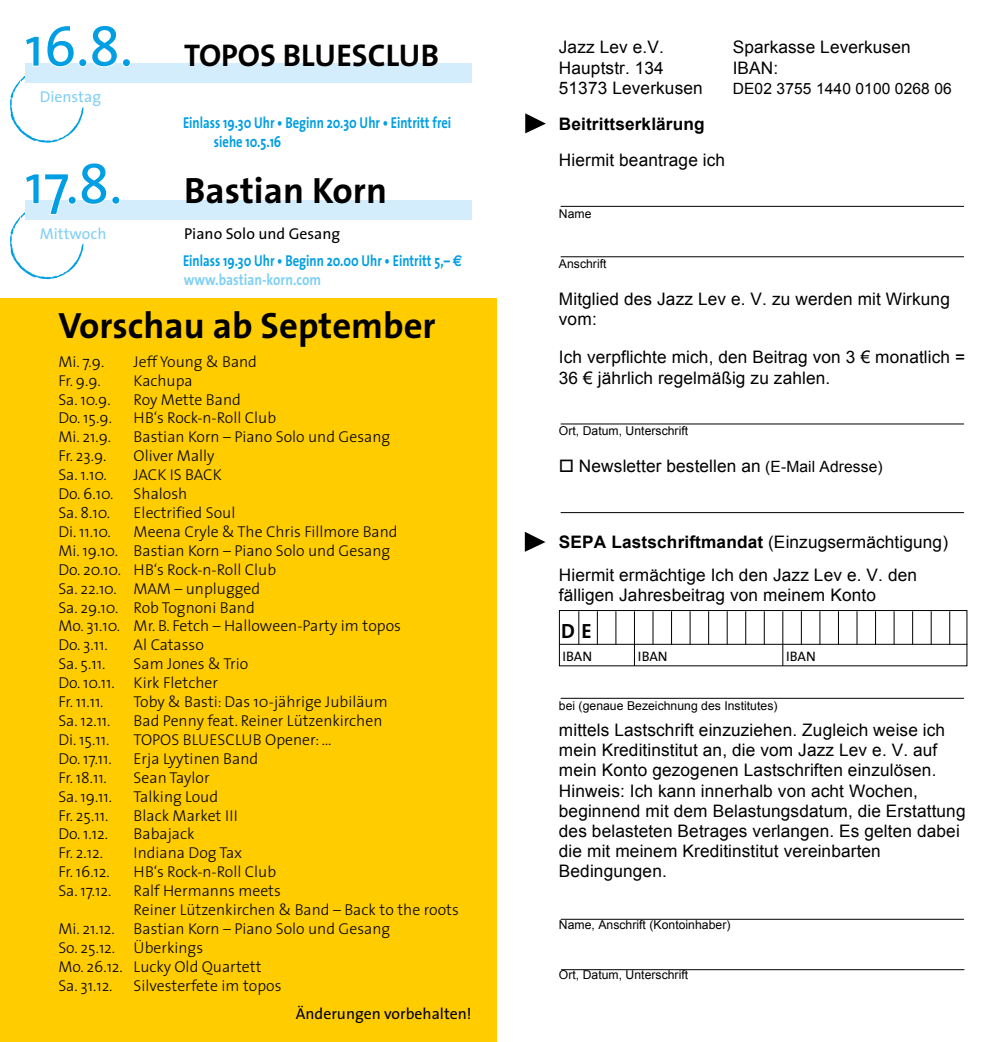
<style>
.page{position:relative;width:993px;height:1042px;background:#fff}
.page>*{position:absolute;margin:0;border:0;box-sizing:border-box;transform-origin:0 0}
.t1{font:700 36.75px "The Sans";color:#000}
.t2{font:700 31.5px "The Sans";color:#000}
.t3{font:700 20.65px "The Sans";color:#000}
.t4{font:17.15px/20.1px "Arial";letter-spacing:.01em;color:#000}
.t5{font:700 17.15px "Arial";letter-spacing:.005em;color:#000}
.t6{font:300 15.75px/18.9px "The Sans";color:#000}
.t7{font:700 15.75px/18.9px "The Sans";color:#009ee3;scale:.8 1}
.t8{font:15.75px "The Sans";color:#000}
.t9{font:700 15.75px "The Sans";color:#82d0f5;scale:.85 1}
.t10{font:15.75px "The Sans";color:#82d0f5}
.t11{font:15.58px "Arial";letter-spacing:.01em;color:#000}
.t12{font:13.83px "The Sans";color:#000}
.t13{font:12.25px "Arial";letter-spacing:.005em;color:#000}
.s1{font-weight:400;font-size:56px;color:#009ee3}
.s2{font-weight:400;color:#000}
.s3{font-family:"Euro Sans"}
.s4{font-size:15.58px}
.s5{font-weight:700}
</style>
<div class="page">
<div style="left:25px;top:200px;width:447px;height:20px;background:#d4edfc"></div>
<div style="left:25px;top:63px;width:447px;height:20px;background:#d4edfc"></div>
<svg style="left:10px;top:63px;width:74px;height:80px"></svg>
<div style="left:78px;top:58px;width:9px;height:9px;border:2px solid #fff;border-radius:50%"></div>
<svg style="left:94px;top:63px;width:21px;height:4px"></svg>
<div style="left:122px;top:58px;width:9px;height:9px;border:2px solid #fff;border-radius:50%"></div>
<svg style="left:10px;top:200px;width:95px;height:79px"></svg>
<div style="left:111px;top:196px;width:9px;height:9px;border:2px solid #fff;border-radius:50%"></div>
<div style="left:0;top:299px;width:496px;height:743px;background:#fc0"></div>
<hr style="left:560px;top:698px;width:403px;height:1px;background:#000">
<hr style="left:560px;top:919px;width:403px;height:1px;background:#000">
<hr style="left:561px;top:969px;width:402px;height:1px;background:#000">
<hr style="left:560px;top:206px;width:403px;height:1px;background:#000">
<hr style="left:560px;top:256px;width:403px;height:1px;background:#000">
<hr style="left:560px;top:423px;width:403px;height:1px;background:#000">
<hr style="left:560px;top:512px;width:403px;height:1px;background:#000">
<svg style="left:524px;top:532px;width:22px;height:20px"></svg>
<svg style="left:525px;top:113px;width:21px;height:21px"></svg>
<hr style="left:559px;top:644px;width:408px;height:1px;background:#000">
<hr style="left:578px;top:611px;width:1px;height:33px;background:#000">
<hr style="left:596px;top:611px;width:1px;height:33px;background:#000">
<hr style="left:615px;top:611px;width:1px;height:33px;background:#000">
<hr style="left:633px;top:611px;width:1px;height:55px;background:#000">
<hr style="left:652px;top:611px;width:1px;height:33px;background:#000">
<hr style="left:671px;top:611px;width:1px;height:33px;background:#000">
<hr style="left:689px;top:611px;width:1px;height:33px;background:#000">
<hr style="left:708px;top:611px;width:1px;height:33px;background:#000">
<hr style="left:726px;top:611px;width:1px;height:33px;background:#000">
<hr style="left:745px;top:611px;width:1px;height:33px;background:#000">
<hr style="left:763px;top:611px;width:1px;height:33px;background:#000">
<hr style="left:782px;top:611px;width:1px;height:55px;background:#000">
<hr style="left:800px;top:611px;width:1px;height:33px;background:#000">
<hr style="left:819px;top:611px;width:1px;height:33px;background:#000">
<hr style="left:837px;top:611px;width:1px;height:33px;background:#000">
<hr style="left:856px;top:611px;width:1px;height:33px;background:#000">
<hr style="left:874px;top:611px;width:1px;height:33px;background:#000">
<hr style="left:893px;top:611px;width:1px;height:33px;background:#000">
<hr style="left:911px;top:611px;width:1px;height:33px;background:#000">
<hr style="left:930px;top:611px;width:1px;height:33px;background:#000">
<hr style="left:948px;top:611px;width:1px;height:33px;background:#000">
<div style="left:558px;top:610px;width:409px;height:56px;border:1px solid #000"></div>
<h2 class="t2" style="left:25px;top:29px;width:415px"><span class="s1">16.8.</span> TOPOS BLUESCLUB</h2>
<p class="t10" style="left:40px;top:83px;width:63px">Dienstag</p>
<p class="t7" style="left:214px;top:113px;width:298px;text-indent:-31px">Einlass 19.30 Uhr • Beginn 20.30 Uhr • Eintritt frei siehe 10.5.16</p>
<h1 class="t1" style="left:25px;top:160px;width:363px"><span class="s1">17.8.</span> Bastian Korn</h1>
<p class="t10" style="left:40px;top:221px;width:68px">Mittwoch</p>
<p class="t7" style="left:183px;top:220px;width:350px;line-height:26.4px"><span class="s2">Piano Solo und Gesang<br></span>Einlass 19.30 Uhr • Beginn 20.00 Uhr • Eintritt 5,– <span class="s3">e</span></p>
<p class="t9" style="left:184px;top:266px;width:163px">www.bastian-korn.com</p>
<h1 class="t1" style="left:58px;top:295px;width:379px">Vorschau ab September</h1>
<p class="t6" style="left:58px;top:351px;width:48px">Mi. 7.9.</p>
<p class="t6" style="left:134px;top:351px;width:125px">Jeff Young &amp; Band</p>
<p class="t6" style="left:58px;top:370px;width:44px">Fr. 9.9.</p>
<p class="t6" style="left:134px;top:370px;width:61px">Kachupa</p>
<p class="t6" style="left:58px;top:389px;width:54px">Sa. 10.9.</p>
<p class="t6" style="left:134px;top:389px;width:109px">Roy Mette Band</p>
<p class="t6" style="left:58px;top:408px;width:55px">Do. 15.9.</p>
<p class="t6" style="left:134px;top:408px;width:144px">HB‘s Rock-n-Roll Club</p>
<p class="t6" style="left:58px;top:427px;width:54px">Mi. 21.9.</p>
<p class="t6" style="left:134px;top:427px;width:258px">Bastian Korn – Piano Solo und Gesang</p>
<p class="t6" style="left:58px;top:446px;width:50px">Fr. 23.9.</p>
<p class="t6" style="left:134px;top:446px;width:82px">Oliver Mally</p>
<p class="t6" style="left:58px;top:465px;width:50px">Sa. 1.10.</p>
<p class="t6" style="left:134px;top:465px;width:90px">JACK IS BACK</p>
<p class="t6" style="left:58px;top:484px;width:57px">Do. 6.10.</p>
<p class="t6" style="left:134px;top:484px;width:55px">Shalosh</p>
<p class="t6" style="left:58px;top:503px;width:53px">Sa. 8.10.</p>
<p class="t6" style="left:134px;top:503px;width:103px">Electrified Soul</p>
<p class="t6" style="left:58px;top:522px;width:54px">Di. 11.10.</p>
<p class="t6" style="left:58px;top:522px;width:344px;text-indent:75px">Meena Cryle &amp; The Chris Fillmore Band<br>Mi. 19.10. Bastian Korn – Piano Solo und Gesang<br>Do. 20.10. HB‘s Rock-n-Roll Club<br>Sa. 22.10. MAM – unplugged<br>Sa. 29.10. Rob Tognoni Band<br>Mo. 31.10. Mr. B. Fetch – Halloween-Party im topos<br>Do. 3.11.</p>
<p class="t6" style="left:134px;top:635px;width:72px">Al Catasso</p>
<p class="t6" style="left:58px;top:654px;width:191px;text-indent:75px">Sam Jones &amp; Trio<br>Do. 10.11. Kirk Fletcher<br>Fr. 11.11.</p>
<p class="t6" style="left:58px;top:654px;width:48px">Sa. 5.11.</p>
<p class="t6" style="left:134px;top:692px;width:255px">Toby &amp; Basti: Das 10-jährige Jubiläum</p>
<p class="t6" style="left:58px;top:711px;width:54px">Sa. 12.11.</p>
<p class="t6" style="left:134px;top:711px;width:250px">Bad Penny feat. Reiner Lützenkirchen</p>
<p class="t6" style="left:58px;top:729px;width:52px">Di. 15.11.</p>
<p class="t6" style="left:134px;top:729px;width:199px">TOPOS BLUESCLUB Opener: …</p>
<p class="t6" style="left:58px;top:748px;width:55px">Do. 17.11.</p>
<p class="t6" style="left:134px;top:748px;width:126px">Erja Lyytinen Band</p>
<p class="t6" style="left:58px;top:767px;width:50px">Fr. 18.11.</p>
<p class="t6" style="left:134px;top:767px;width:77px">Sean Taylor</p>
<p class="t6" style="left:58px;top:786px;width:55px">Sa. 19.11.</p>
<p class="t6" style="left:134px;top:786px;width:86px">Talking Loud</p>
<p class="t6" style="left:58px;top:805px;width:51px">Fr. 25.11.</p>
<p class="t6" style="left:134px;top:805px;width:106px">Black Market III</p>
<p class="t6" style="left:58px;top:824px;width:51px">Do. 1.12.</p>
<p class="t6" style="left:134px;top:824px;width:62px">Babajack</p>
<p class="t6" style="left:58px;top:843px;width:46px">Fr. 2.12.</p>
<p class="t6" style="left:134px;top:843px;width:110px">Indiana Dog Tax</p>
<p class="t6" style="left:58px;top:862px;width:53px">Fr. 16.12.</p>
<p class="t6" style="left:134px;top:862px;width:144px">HB‘s Rock-n-Roll Club</p>
<p class="t6" style="left:58px;top:881px;width:54px">Sa. 17.12.</p>
<p class="t6" style="left:134px;top:881px;width:149px">Ralf Hermanns meets</p>
<p class="t6" style="left:134px;top:900px;width:326px">Reiner Lützenkirchen &amp; Band – Back to the roots</p>
<p class="t6" style="left:58px;top:918px;width:333px">Mi. 21.12. Bastian Korn – Piano Solo und Gesang</p>
<p class="t6" style="left:58px;top:937px;width:146px">So. 25.12. Überkings</p>
<p class="t6" style="left:58px;top:956px;width:205px">Mo. 26.12. Lucky Old Quartett</p>
<p class="t6" style="left:58px;top:975px;width:56px">Sa. 31.12.</p>
<p class="t6" style="left:134px;top:975px;width:149px">Silvesterfete im topos</p>
<p class="t8" style="left:296px;top:1001px;width:177px">Änderungen vorbehalten!</p>
<p class="t4" style="left:558px;top:38px;width:106px">Jazz Lev e.V.</p>
<p class="t4" style="left:732px;top:38px;width:179px">Sparkasse Leverkusen</p>
<p class="t4" style="left:558px;top:58px;width:106px">Hauptstr. 134</p>
<p class="t4" style="left:732px;top:58px;width:47px">IBAN:</p>
<p class="t4" style="left:558px;top:78px;width:145px">51373 Leverkusen</p>
<p class="t11" style="left:732px;top:78px;width:220px">DE02 3755 1440 0100 0268 06</p>
<p class="t5" style="left:558px;top:113px;width:147px">Beitrittserklärung</p>
<p class="t4" style="left:558px;top:150px;width:168px">Hiermit beantrage ich</p>
<p class="t13" style="left:558px;top:205px;width:34px">Name</p>
<p class="t13" style="left:558px;top:256px;width:49px">Anschrift</p>
<p class="t4" style="left:558px;top:289px;width:392px">Mitglied des Jazz Lev e. V. zu werden mit Wirkung vom:</p>
<p class="t4" style="left:558px;top:347px;width:407px">Ich verpflichte mich, den Beitrag von 3 € monatlich =<br>36 € jährlich regelmäßig zu zahlen.</p>
<p class="t13" style="left:558px;top:423px;width:131px">Ort, Datum, Unterschrift</p>
<p class="t4" style="left:558px;top:456px;width:325px">□ Newsletter bestellen an <span class="s4">(E-Mail Adresse)</span></p>
<p class="t4" style="left:558px;top:526px;width:390px;line-height:32.4px"><span class="s5">SEPA Lastschriftmandat</span> (Einzugsermächtigung)<br>Hiermit ermächtige Ich den Jazz Lev e. V. den</p>
<p class="t4" style="left:558px;top:585px;width:318px">fälligen Jahresbeitrag von meinem Konto</p>
<h3 class="t3" style="left:561px;top:613px;width:32px">D E</h3>
<p class="t12" style="left:562px;top:645px;width:31px">IBAN</p>
<p class="t12" style="left:637px;top:645px;width:31px">IBAN</p>
<p class="t12" style="left:785px;top:645px;width:31px">IBAN</p>
<p class="t13" style="left:558px;top:697px;width:220px">bei (genaue Bezeichnung des Institutes)</p>
<p class="t4" style="left:558px;top:720px;width:408px">mittels Lastschrift einzuziehen. Zugleich weise ich mein Kreditinstitut an, die vom Jazz Lev e. V. auf mein Konto gezogenen Lastschriften einzulösen.<br>Hinweis: Ich kann innerhalb von acht Wochen, beginnend mit dem Belastungsdatum, die Erstattung des belasteten Betrages verlangen. Es gelten dabei die mit meinem Kreditinstitut vereinbarten Bedingungen.</p>
<p class="t13" style="left:558px;top:916px;width:173px">Name, Anschrift (Kontoinhaber)</p>
<p class="t13" style="left:558px;top:967px;width:131px">Ort, Datum, Unterschrift</p>
</div>
